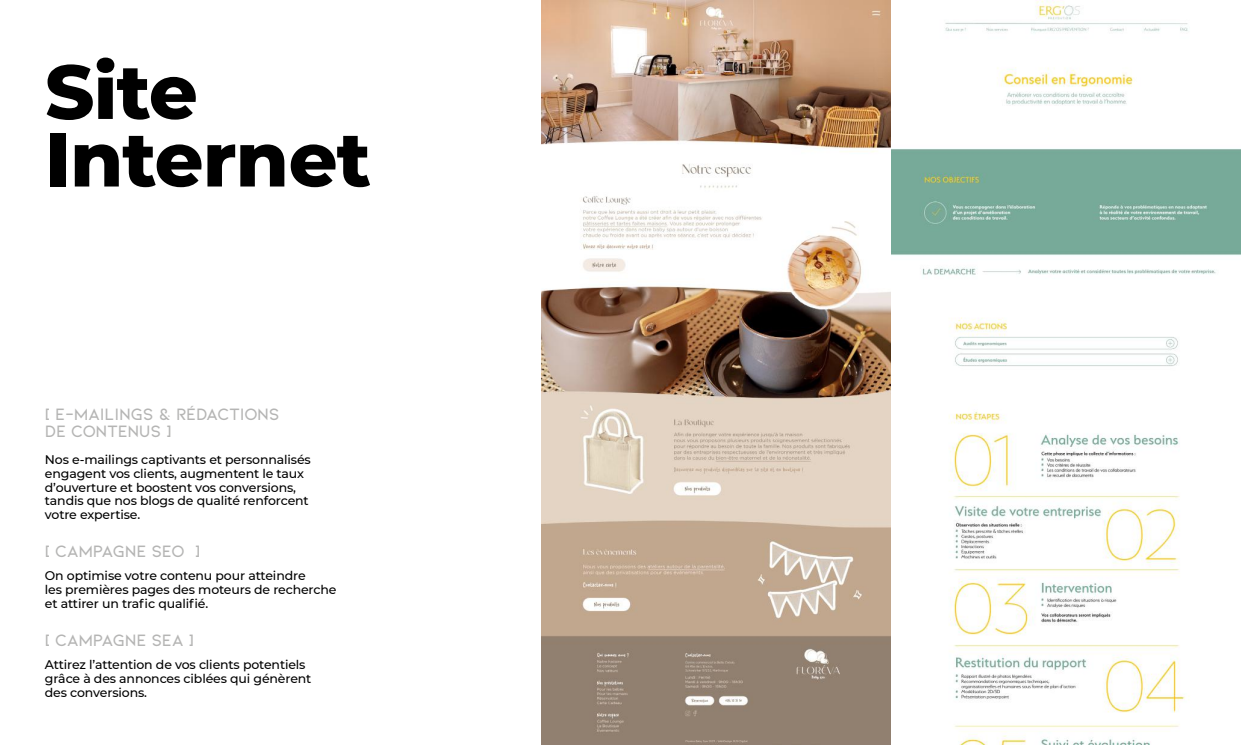
<style>
.page{position:relative;width:1241px;height:745px;background:#fff}
.page>*{position:absolute;margin:0;border:0;box-sizing:border-box;transform-origin:0 0}
.t1{font:800 76.25px/67.5px "Montserrat";letter-spacing:-.01em;color:#000}
.t2{font:600 17.5px/16.2px "Kiona";letter-spacing:-.02em;color:#b5b5b4}
.t3{font:500 12.5px/13.8px "Montserrat";letter-spacing:-.01em;color:#000}
</style>
<div class="page">
<img style="left:541px;top:0;width:699px;height:744px">
<h1 class="t1" style="left:45px;top:54px;width:327px">Site<br>Internet</h1>
<h2 class="t2" style="left:45px;top:405px;width:236px">[ E-MAILINGS &amp; RÉDACTIONS<br>DE CONTENUS ]</h2>
<p class="t3" style="left:45px;top:452px;width:267px">Nos e-mailings captivants et personnalisés engagent vos clients, augmentent le taux d’ouverture et boostent vos conversions, tandis que nos blogs de qualité renforcent votre expertise.</p>
<h2 class="t2" style="left:45px;top:542px;width:157px">[ CAMPAGNE SEO ]</h2>
<p class="t3" style="left:45px;top:568px;width:293px">On optimise votre contenu pour atteindre<br>les premières pages des moteurs de recherche et attirer un trafic qualifié.</p>
<h2 class="t2" style="left:45px;top:630px;width:151px">[ CAMPAGNE SEA ]</h2>
<p class="t3" style="left:45px;top:657px;width:268px">Attirez l’attention de vos clients potentiels grâce à des annonces ciblées qui génèrent des conversions.</p>
</div>
